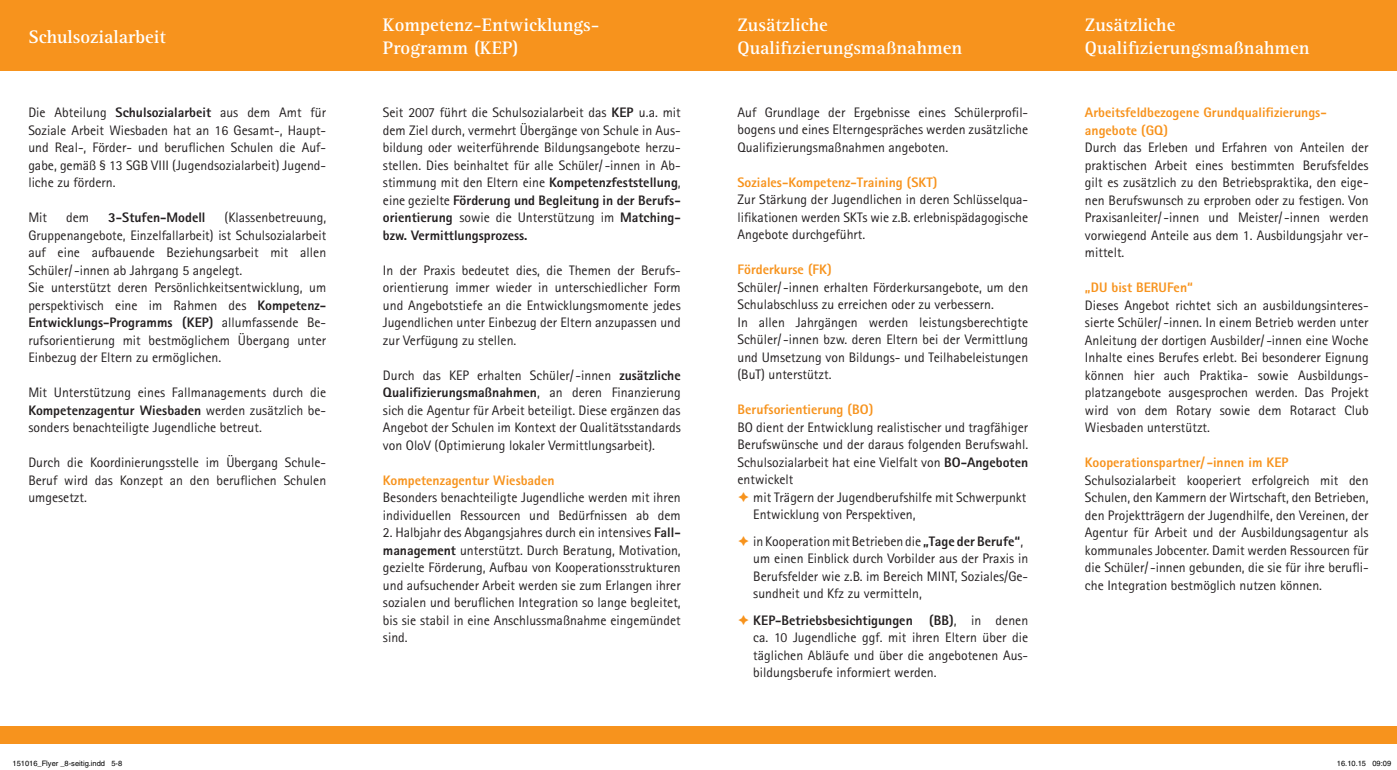
<style>
.page{position:relative;width:1397px;height:770px;background:#fff}
.page>*{position:absolute;margin:0;border:0;box-sizing:border-box;transform-origin:0 0}
.t1{font:700 18.75px/22.5px "Rotis Serif";color:#fff}
.t2{font:13.75px/17.5px "Rotis Sans Serif";color:#231f20;text-align:justify}
.Überschrift{font:800 13.75px/17.5px "Rotis Sans Serif";color:#f7931d}
.t3{font:800 13.75px "Rotis Sans Serif";color:#231f20}
.t4{font:7.5px "Helvetica";color:#000}
.s1{font-weight:800}
.s2{color:#f7931d}
</style>
<div class="page">
<div style="left:0;top:0;width:1396px;height:71px;background:#f7931d"></div>
<div style="left:0;top:726px;width:1396px;height:18px;background:#f7931d"></div>
<p class="t1" style="left:28px;top:25px;width:139px">Schulsozialarbeit</p>
<p class="t1" style="left:383px;top:14px;width:218px">Kompetenz-Entwicklungs-<br>Programm (KEP)</p>
<p class="t2" style="left:28px;top:104px;width:299px">Die Abteilung <span class="s1">Schulsozialarbeit</span> aus dem Amt für Soziale Arbeit Wiesbaden hat an 16 Gesamt-, Haupt&shy;und Real-, Förder- und beruflichen Schulen die Auf&shy;gabe, gemäß § 13 SGB VIII (Jugendsozialarbeit) Jugend&shy;liche zu fördern.</p>
<p class="t2" style="left:28px;top:209px;width:20px">Mit</p>
<p class="t2" style="left:66px;top:209px;width:24px">dem</p>
<p class="t3" style="left:108px;top:209px;width:99px">3-Stufen-Modell</p>
<p class="t2" style="left:28px;top:209px;width:299px;text-indent:196px">(Klassenbetreuung, Gruppenangebote, Einzelfallarbeit) ist Schulsozialarbeit auf eine aufbauende Beziehungsarbeit mit allen Schüler/ -innen ab Jahrgang 5 angelegt.</p>
<p class="t2" style="left:28px;top:279px;width:299px">Sie unterstützt deren Persönlichkeitsentwicklung, um perspektivisch eine im Rahmen des <span class="s1">Kompetenz-Entwicklungs-Programms (KEP)</span> allumfassende Be&shy;rufsorientierung mit bestmöglichem Übergang unter Einbezug der Eltern zu ermöglichen.</p>
<p class="t2" style="left:28px;top:384px;width:299px">Mit Unterstützung eines Fallmanagements durch die <span class="s1">Kompetenzagentur Wiesbaden</span> werden zusätzlich be&shy;sonders benachteiligte Jugendliche betreut.</p>
<p class="t2" style="left:28px;top:454px;width:299px">Durch die Koordinierungsstelle im Übergang Schule-Beruf wird das Konzept an den beruflichen Schulen umgesetzt.</p>
<p class="t2" style="left:383px;top:104px;width:299px">Seit 2007 führt die Schulsozialarbeit das <span class="s1">KEP</span> u.a. mit dem Ziel durch, vermehrt Übergänge von Schule in Aus&shy;bildung oder weiterführende Bildungsangebote herzu&shy;stellen. Dies beinhaltet für alle Schüler/ -innen in Ab&shy;stimmung mit den Eltern eine <span class="s1">Kompetenzfeststellung</span>, eine gezielte <span class="s1">Förderung und Begleitung in der Berufs&shy;orientierung</span> sowie die Unterstützung im <span class="s1">Matching&shy;bzw. Vermittlungsprozess.</span></p>
<p class="t2" style="left:383px;top:261px;width:299px">In der Praxis bedeutet dies, die Themen der Berufs&shy;orientierung immer wieder in unterschiedlicher Form und Angebotstiefe an die Entwicklungsmomente jedes Jugendlichen unter Einbezug der Eltern anzupassen und zur Verfügung zu stellen.</p>
<p class="t2" style="left:383px;top:366px;width:299px">Durch das KEP erhalten Schüler/ -innen <span class="s1">zusätzliche Qualifizierungsmaßnahmen</span>, an deren Finanzierung sich die Agentur für Arbeit beteiligt. Diese ergänzen das Angebot der Schulen im Kontext der Qualitätsstandards von OloV (Optimierung lokaler Vermittlungsarbeit).</p>
<p class="Überschrift" style="left:383px;top:471px;width:173px">Kompetenzagentur Wiesbaden</p>
<p class="t2" style="left:383px;top:489px;width:299px">Besonders benachteiligte Jugendliche werden mit ihren individuellen Ressourcen und Bedürfnissen ab dem</p>
<p class="t2" style="left:383px;top:524px;width:299px">2. Halbjahr des Abgangsjahres durch ein intensives <span class="s1">Fall&shy;management</span> unterstützt. Durch Beratung, Motivation, gezielte Förderung, Aufbau von Kooperationsstrukturen und aufsuchender Arbeit werden sie zum Erlangen ihrer sozialen und beruflichen Integration so lange begleitet, bis sie stabil in eine Anschlussmaßnahme eingemündet sind.</p>
<p class="t1" style="left:737px;top:14px;width:92px">Zusätzliche</p>
<p class="t1" style="left:737px;top:37px;width:226px">Qualifizierungsmaßnahmen</p>
<p class="t2" style="left:737px;top:103px;width:292px">Auf Grundlage der Ergebnisse eines Schülerprofil&shy;bogens und eines Elterngespräches werden zusätzliche Qualifizierungsmaßnahmen angeboten.</p>
<p class="Überschrift" style="left:737px;top:173px;width:201px">Soziales-Kompetenz-Training (SKT)</p>
<p class="t2" style="left:737px;top:191px;width:292px">Zur Stärkung der Jugendlichen in deren Schlüsselqua&shy;lifikationen werden SKTs wie z.B. erlebnispädagogische Angebote durchgeführt.</p>
<p class="Überschrift" style="left:737px;top:261px;width:96px">Förderkurse (FK)</p>
<p class="t2" style="left:737px;top:278px;width:292px">Schüler/ -innen erhalten Förderkursangebote, um den<br>Schulabschluss zu erreichen oder zu verbessern.</p>
<p class="t2" style="left:737px;top:313px;width:292px">In allen Jahrgängen werden leistungsberechtigte Schüler/ -innen bzw. deren Eltern bei der Vermittlung und Umsetzung von Bildungs- und Teilhabeleistungen (BuT) unterstützt.</p>
<p class="Überschrift" style="left:737px;top:401px;width:137px">Berufsorientierung (BO)</p>
<p class="t2" style="left:737px;top:418px;width:292px">BO dient der Entwicklung realistischer und tragfähiger Berufswünsche und der daraus folgenden Berufswahl.<br>Schulsozialarbeit hat eine Vielfalt von <span class="s1">BO-Angeboten </span>entwickelt</p>
<p class="t2" style="left:753px;top:488px;width:274px;text-indent:-16px"><span class="s2">➔</span> mit Trägern der Jugendberufshilfe mit Schwerpunkt<br>Entwicklung von Perspektiven,</p>
<p class="t2" style="left:753px;top:532px;width:276px;text-align:left;text-indent:-16px"><span class="s2">➔</span> in Kooperation mit Betrieben die <span class="s1">„Tage der Berufe“</span>, um einen Einblick durch Vorbilder aus der Praxis in Berufsfelder wie z.B. im Bereich MINT, Soziales/Ge&shy;sundheit und Kfz zu vermitteln,</p>
<p class="t2" style="left:753px;top:611px;width:276px;text-indent:-16px"><span class="s2">➔</span> <span class="s1">KEP-Betriebsbesichtigungen (BB)</span>, in denen ca. 10 Jugendliche ggf. mit ihren Eltern über die täglichen Abläufe und über die angebotenen Aus&shy;bildungsberufe informiert werden.</p>
<p class="t1" style="left:1084px;top:14px;width:92px">Zusätzliche</p>
<p class="t1" style="left:1084px;top:37px;width:226px">Qualifizierungsmaßnahmen</p>
<p class="Überschrift" style="left:1084px;top:103px;width:243px">Arbeitsfeldbezogene Grundqualifizierungs&shy;angebote (GQ)</p>
<p class="t2" style="left:1084px;top:139px;width:285px">Durch das Erleben und Erfahren von Anteilen der praktischen Arbeit eines bestimmten Berufsfeldes gilt es zusätzlich zu den Betriebspraktika, den eige&shy;nen Berufswunsch zu erproben oder zu festigen. Von Praxisanleiter/ -innen und Meister/ -innen werden vorwiegend Anteile aus dem 1. Ausbildungsjahr ver&shy;mittelt.</p>
<p class="Überschrift" style="left:1084px;top:278px;width:109px">„DU bist BERUFen“</p>
<p class="t2" style="left:1084px;top:296px;width:285px">Dieses Angebot richtet sich an ausbildungsinteres&shy;sierte Schüler/ -innen. In einem Betrieb werden unter Anleitung der dortigen Ausbilder/ -innen eine Woche Inhalte eines Berufes erlebt. Bei besonderer Eignung können hier auch Praktika- sowie Ausbildungs&shy;platzangebote ausgesprochen werden. Das Projekt wird von dem Rotary sowie dem Rotaract Club Wiesbaden unterstützt.</p>
<p class="Überschrift" style="left:1084px;top:453px;width:205px">Kooperationspartner/ -innen im KEP</p>
<p class="t2" style="left:1084px;top:471px;width:285px">Schulsozialarbeit kooperiert erfolgreich mit den Schulen, den Kammern der Wirtschaft, den Betrieben, den Projektträgern der Jugendhilfe, den Vereinen, der Agentur für Arbeit und der Ausbildungsagentur als kommunales Jobcenter. Damit werden Ressourcen für die Schüler/ -innen gebunden, die sie für ihre berufli&shy;che Integration bestmöglich nutzen können.</p>
<p class="t4" style="left:12px;top:759px;width:111px">151016_Flyer _8-seitig.indd 5-8</p>
<p class="t4" style="left:1336px;top:759px;width:56px">16.10.15 09:09</p>
</div>
